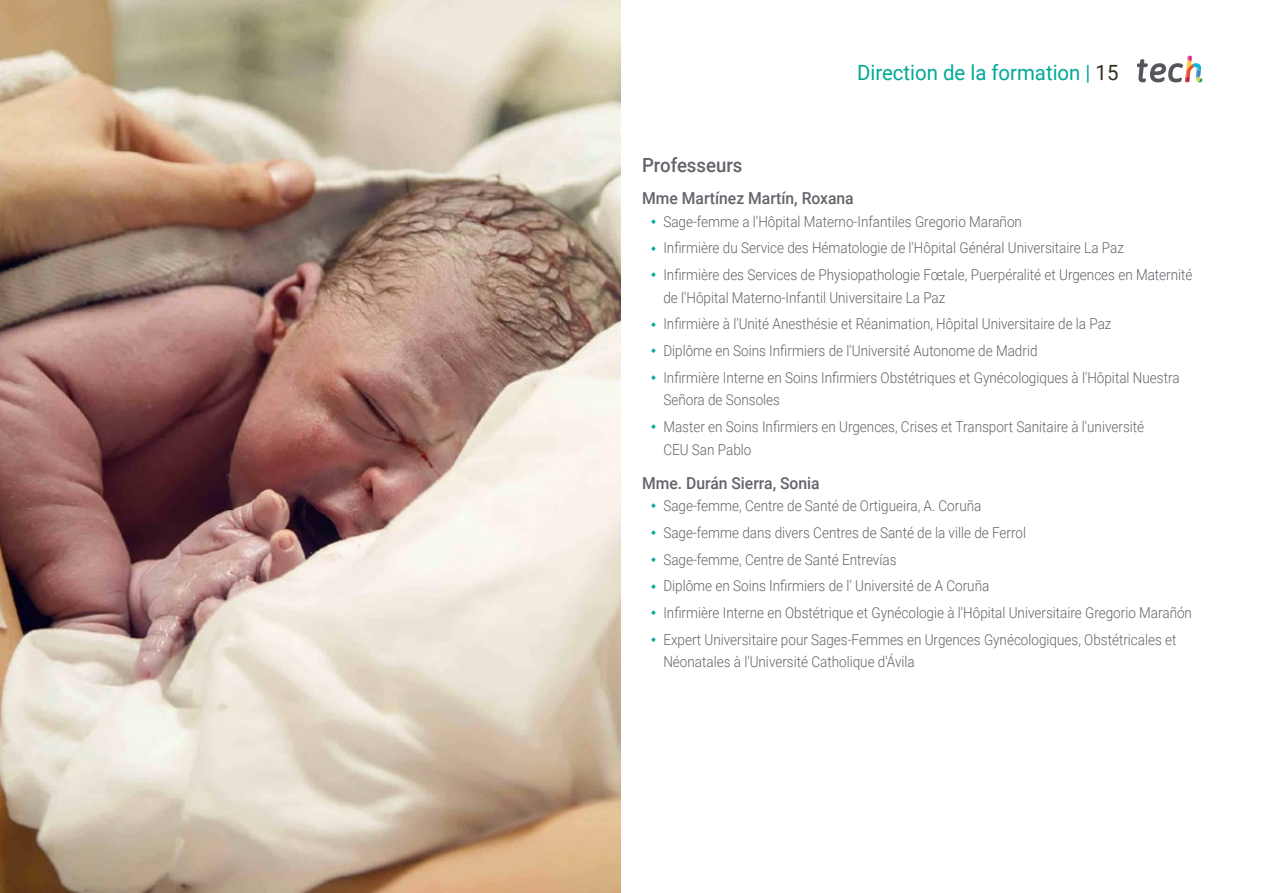
<style>
.page{position:relative;width:1263px;height:893px;background:#fff}
.page>*{position:absolute;margin:0;border:0;box-sizing:border-box;transform-origin:0 0}
.t1{font:21px "Roboto";color:#00a996}
.t2{font:500 19.5px "Roboto";color:#61646a;scale:.95 1}
.t3{font:500 16.5px "Roboto";color:#61646a;scale:.95 1}
.t4{font:300 15px/26.7px "Roboto";color:#61646a;scale:.9 1}
.s1{color:#312e20}
</style>
<div class="page">
<svg style="left:1137px;top:56px;width:65px;height:27px"></svg>
<img style="left:0;top:0;width:621px;height:893px">
<h1 class="t1" style="left:857px;top:57px;width:263px">Direction de la formation | <span class="s1">15</span></h1>
<h2 class="t2" style="left:642px;top:151px;width:107px">Professeurs</h2>
<p class="t3" style="left:642px;top:187px;width:224px">Mme Martínez Martín, Roxana</p>
<p class="t4" style="left:663px;top:207px;width:589px">Sage-femme a l’Hôpital Materno-Infantiles Gregorio Marañon<br>Infirmière du Service des Hématologie de l'Hôpital Général Universitaire La Paz<br>Infirmière des Services de Physiopathologie Fœtale, Puerpéralité et Urgences en Maternité</p>
<p class="t4" style="left:663px;top:283px;width:575px">de l'Hôpital Materno-Infantil Universitaire La Paz<br>Infirmière à l'Unité Anesthésie et Réanimation, Hôpital Universitaire de la Paz<br>Diplôme en Soins Infirmiers de l'Université Autonome de Madrid<br>Infirmière Interne en Soins Infirmiers Obstétriques et Gynécologiques à l'Hôpital Nuestra</p>
<p class="t4" style="left:663px;top:386px;width:536px">Señora de Sonsoles<br>Master en Soins Infirmiers en Urgences, Crises et Transport Sanitaire à l'université</p>
<p class="t4" style="left:663px;top:435px;width:99px">CEU San Pablo</p>
<p class="t3" style="left:642px;top:471px;width:188px">Mme. Durán Sierra, Sonia</p>
<p class="t4" style="left:663px;top:492px;width:589px">Sage-femme, Centre de Santé de Ortigueira, A. Coruña<br>Sage-femme dans divers Centres de Santé de la ville de Ferrol<br>Sage-femme, Centre de Santé Entrevías<br>Diplôme en Soins Infirmiers de l’ Université de A Coruña<br>Infirmière Interne en Obstétrique et Gynécologie à l'Hôpital Universitaire Gregorio Marañón Expert Universitaire pour Sages-Femmes en Urgences Gynécologiques, Obstétricales et</p>
<p class="t4" style="left:663px;top:648px;width:281px">Néonatales à l'Université Catholique d'Ávila</p>
</div>
